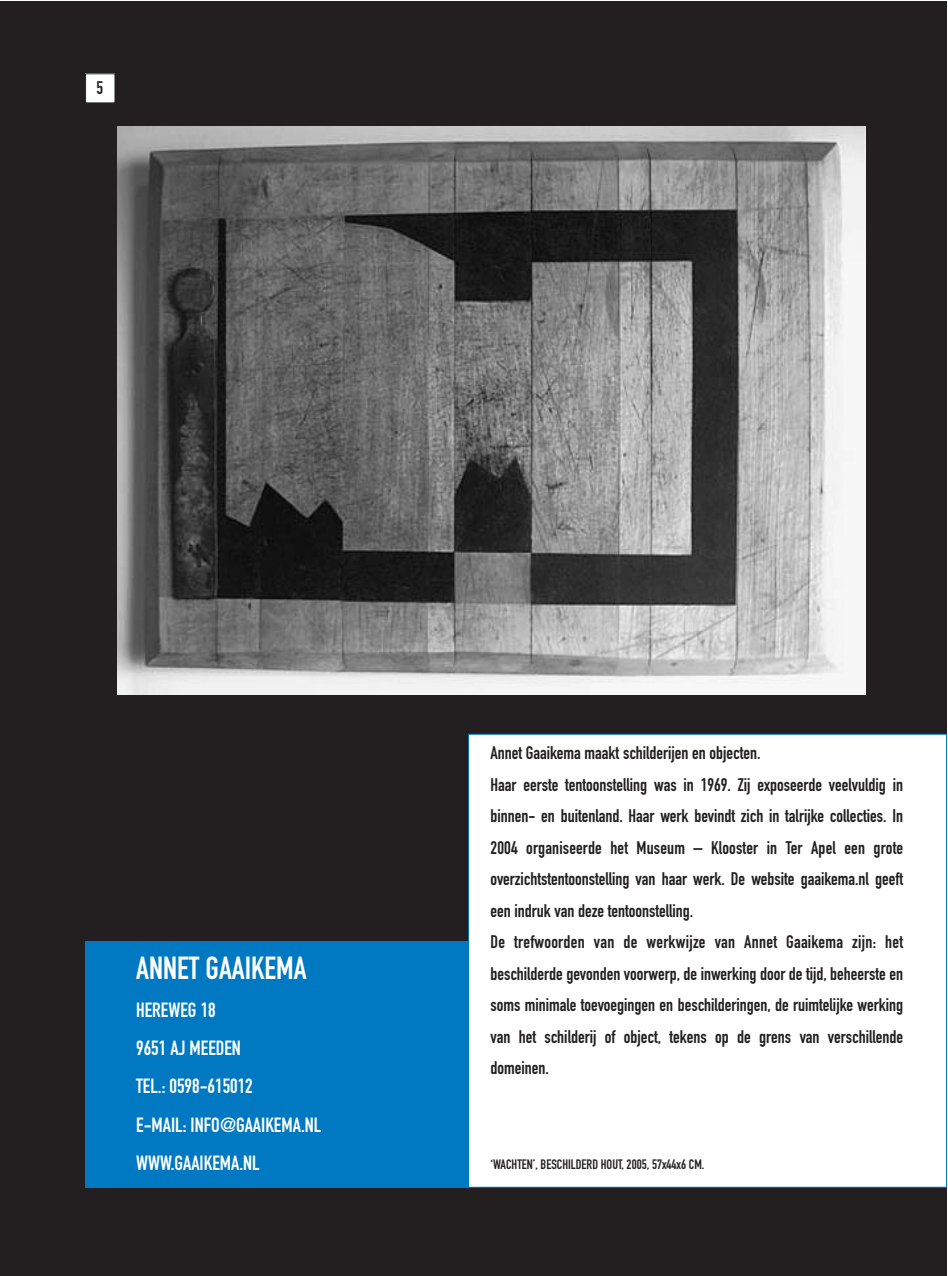
<style>
.page{position:relative;width:948px;height:1276px;background:#fff}
.page>*{position:absolute;margin:0;border:0;box-sizing:border-box;transform-origin:0 0}
.t1{font:31.5px "DIN Engschrift";color:#fff}
.t2{font:20.25px/38.2px "DIN Engschrift";color:#fff}
.t3{font:18px/31.5px "DIN Engschrift";color:#231f20}
.t4{font:13.5px "DIN Engschrift";color:#231f20}
</style>
<div class="page">
<div style="left:0;top:1px;width:946px;height:1275px;background:#231f20"></div>
<div style="left:468px;top:734px;width:478px;height:453px;background:#fff"></div>
<div style="left:85px;top:941px;width:383px;height:246px;background:#0079c2"></div>
<img style="left:118px;top:126px;width:747px;height:568px">
<div style="left:85px;top:74px;width:30px;height:29px;background:#fff"></div>
<p class="t3" style="left:96px;top:74px;width:8px">5</p>
<h1 class="t1" style="left:136px;top:956px;width:172px">ANNET GAAIKEMA</h1>
<p class="t2" style="left:136px;top:992px;width:186px">HEREWEG 18<br>9651 AJ MEEDEN<br>TEL.: 0598-615012<br>E-MAIL: INFO@GAAIKEMA.NL<br>WWW.GAAIKEMA.NL</p>
<p class="t3" style="left:490px;top:739px;width:414px">Annet Gaaikema maakt schilderijen en objecten.<br>Haar eerste tentoonstelling was in 1969. Zij exposeerde veelvuldig in binnen- en buitenland. Haar werk bevindt zich in talrijke collecties. In 2004 organiseerde het Museum – Klooster in Ter Apel een grote overzichtstentoonstelling van haar werk. De website gaaikema.nl geeft een indruk van deze tentoonstelling.<br>De trefwoorden van de werkwijze van Annet Gaaikema zijn: het beschilderde gevonden voorwerp, de inwerking door de tijd, beheerste en soms minimale toevoegingen en beschilderingen, de ruimtelijke werking van het schilderij of object, tekens op de grens van verschillende domeinen.</p>
<p class="t4" style="left:490px;top:1159px;width:215px">‘WACHTEN’, BESCHILDERD HOUT, 2005, 57x44x6 CM.</p>
</div>
